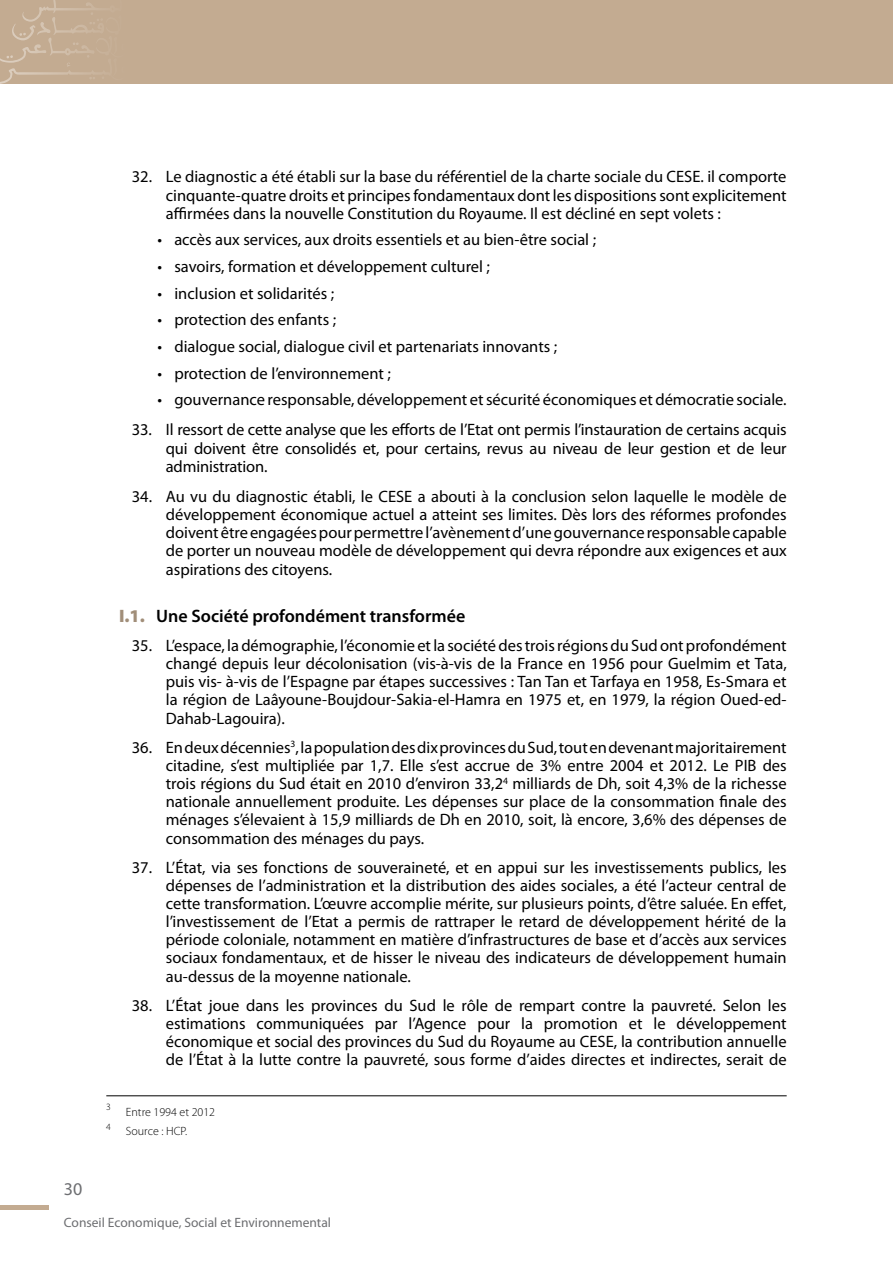
<style>
.page{position:relative;width:893px;height:1263px;background:#fff}
.page>*{position:absolute;margin:0;border:0;box-sizing:border-box;transform-origin:0 0}
.t1{font:600 18px "Myriad Pro";color:#000}
.t2{font:18px "Myriad Pro";color:#6d6e71}
.t3{font:16.5px/18.1px "Myriad Pro";color:#000;text-align:justify}
.t4{font:13.5px "Myriad Pro";color:#6d6e71}
.t5{font:300 12px "Myriad Pro";color:#000}
.t6{font:300 9.6px "Myriad Pro";color:#000}
.s1{font-weight:900;color:#a18e79}
</style>
<div class="page">
<hr style="left:0;top:1205px;width:49px;height:4px;background:#c3ab91">
<div style="left:0;top:0;width:893px;height:84px;background:#c3ab91"></div>
<svg style="left:0;top:0;width:100px;height:84px"></svg>
<hr style="left:106px;top:1095px;width:681px;height:1px;background:#000">
<p class="t3" style="left:166px;top:168px;width:622px;text-indent:-34px">32. Le diagnostic a été établi sur la base du référentiel de la charte sociale du CESE. il comporte cinquante-quatre droits et principes fondamentaux dont les dispositions sont explicitement affirmées dans la nouvelle Constitution du Royaume. Il est décliné en sept volets :</p>
<p class="t3" style="left:157px;top:231px;width:440px">• accès aux services, aux droits essentiels et au bien-être social ;</p>
<p class="t3" style="left:157px;top:257px;width:334px">• savoirs, formation et développement culturel ;</p>
<p class="t3" style="left:157px;top:284px;width:178px">• inclusion et solidarités ;</p>
<p class="t3" style="left:157px;top:310px;width:180px">• protection des enfants ;</p>
<p class="t3" style="left:157px;top:337px;width:401px">• dialogue social, dialogue civil et partenariats innovants ;</p>
<p class="t3" style="left:157px;top:364px;width:235px">• protection de l’environnement ;</p>
<p class="t3" style="left:157px;top:390px;width:631px">• gouvernance responsable, développement et sécurité économiques et démocratie sociale.</p>
<p class="t3" style="left:166px;top:421px;width:622px;text-indent:-34px">33. Il ressort de cette analyse que les efforts de l’Etat ont permis l’instauration de certains acquis qui doivent être consolidés et, pour certains, revus au niveau de leur gestion et de leur administration.</p>
<p class="t3" style="left:166px;top:487px;width:622px;text-indent:-34px">34. Au vu du diagnostic établi, le CESE a abouti à la conclusion selon laquelle le modèle de développement économique actuel a atteint ses limites. Dès lors des réformes profondes doivent être engagées pour permettre l’avènement d’une gouvernance responsable capable de porter un nouveau modèle de développement qui devra répondre aux exigences et aux aspirations des citoyens.</p>
<p class="t1" style="left:119px;top:604px;width:348px"><span class="s1">I.1.</span> Une Société profondément transformée</p>
<p class="t3" style="left:166px;top:636px;width:622px;text-indent:-34px">35. L’espace, la démographie, l’économie et la société des trois régions du Sud ont profondément changé depuis leur décolonisation (vis-à-vis de la France en 1956 pour Guelmim et Tata, puis vis- à-vis de l’Espagne par étapes successives : Tan Tan et Tarfaya en 1958, Es-Smara et la région de Laâyoune-Boujdour-Sakia-el-Hamra en 1975 et, en 1979, la région Oued-ed-Dahab-Lagouira).</p>
<p class="t3" style="left:166px;top:738px;width:622px;text-indent:-34px">36. En deux décennies<sup>3</sup>, la population des dix provinces du Sud, tout en devenant majoritairement citadine, s’est multipliée par 1,7. Elle s’est accrue de 3% entre 2004 et 2012. Le PIB des trois régions du Sud était en 2010 d’environ 33,2<sup>4</sup> milliards de Dh, soit 4,3% de la richesse nationale annuellement produite. Les dépenses sur place de la consommation finale des ménages s’élevaient à 15,9 milliards de Dh en 2010, soit, là encore, 3,6% des dépenses de consommation des ménages du pays.</p>
<p class="t3" style="left:166px;top:858px;width:622px;text-indent:-34px">37. L’État, via ses fonctions de souveraineté, et en appui sur les investissements publics, les dépenses de l’administration et la distribution des aides sociales, a été l’acteur central de cette transformation. L’œuvre accomplie mérite, sur plusieurs points, d’être saluée. En effet, l’investissement de l’Etat a permis de rattraper le retard de développement hérité de la période coloniale, notamment en matière d’infrastructures de base et d’accès aux services sociaux fondamentaux, et de hisser le niveau des indicateurs de développement humain au-dessus de la moyenne nationale.</p>
<p class="t3" style="left:166px;top:996px;width:622px;text-indent:-34px">38. L’État joue dans les provinces du Sud le rôle de rempart contre la pauvreté. Selon les estimations communiquées par l’Agence pour la promotion et le développement économique et social des provinces du Sud du Royaume au CESE, la contribution annuelle de l’État à la lutte contre la pauvreté, sous forme d’aides directes et indirectes, serait de</p>
<p class="t6" style="left:106px;top:1102px;width:6px">3</p>
<p class="t6" style="left:106px;top:1121px;width:6px">4</p>
<p class="t5" style="left:126px;top:1105px;width:91px">Entre 1994 et 2012</p>
<p class="t5" style="left:126px;top:1125px;width:63px">Source : HCP.</p>
<p class="t2" style="left:64px;top:1177px;width:20px">30</p>
<p class="t4" style="left:64px;top:1214px;width:269px">Conseil Economique, Social et Environnemental</p>
</div>
